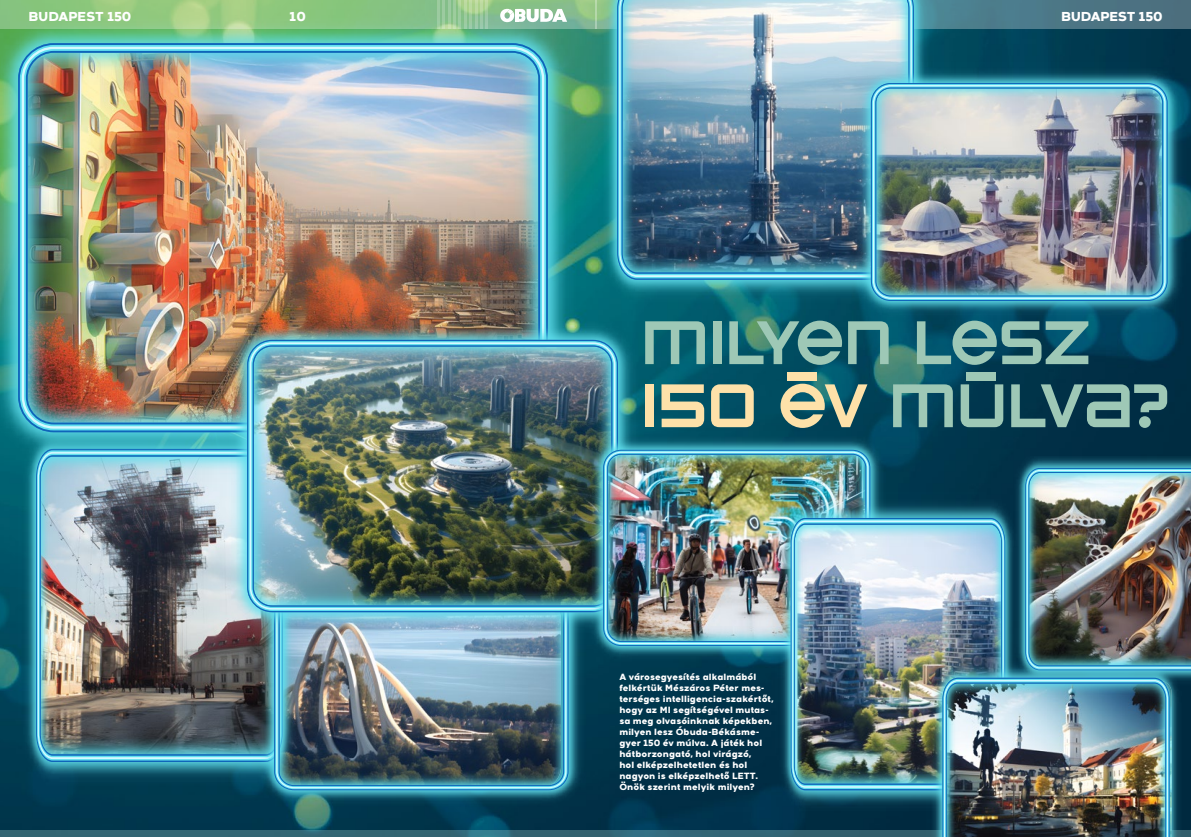
<style>
.page{position:relative;width:1191px;height:837px;background:#fff}
.page>*{position:absolute;margin:0;border:0;box-sizing:border-box;transform-origin:0 0}
.t1{font:68.1px/63px "Zeroes One";letter-spacing:-.005em;color:#9ec8b6}
.t2{font:800 13px "Arkibal Display";letter-spacing:-.015em;color:#fff}
.t3{font:800 9px/11px "Arkibal";letter-spacing:.005em;color:#fff}
.s1{color:#fee1a9}
</style>
<div class="page">
<img style="left:0;top:29px;width:1191px;height:800px">
<img style="left:19px;top:469px;width:234px;height:322px">
<img style="left:24px;top:469px;width:229px;height:313px">
<img style="left:27px;top:469px;width:226px;height:307px">
<img style="left:38px;top:469px;width:215px;height:289px">
<img style="left:253px;top:638px;width:336px;height:171px">
<img style="left:259px;top:638px;width:324px;height:165px">
<img style="left:263px;top:638px;width:316px;height:161px">
<img style="left:276px;top:638px;width:290px;height:150px">
<img style="left:0;top:29px;width:585px;height:440px">
<img style="left:0;top:29px;width:567px;height:422px">
<img style="left:22px;top:47px;width:522px;height:381px">
<img style="left:221px;top:314px;width:423px;height:324px">
<img style="left:229px;top:321px;width:407px;height:309px">
<img style="left:234px;top:327px;width:397px;height:298px">
<img style="left:250px;top:342px;width:365px;height:267px">
<svg style="left:935px;top:0;width:256px;height:29px;background:#4c7787"></svg>
<svg style="left:0;top:0;width:596px;height:29px;background:#8ec684"></svg>
<svg style="left:500px;top:9px;width:67px;height:13px"></svg>
<hr style="left:458px;top:0;width:3px;height:29px;background:#fff">
<hr style="left:453px;top:0;width:3px;height:29px;background:#fff">
<hr style="left:448px;top:0;width:2px;height:29px;background:#fff">
<hr style="left:442px;top:0;width:3px;height:29px;background:#fff">
<hr style="left:437px;top:0;width:3px;height:29px;background:#fff">
<hr style="left:464px;top:0;width:3px;height:29px;background:#fff">
<hr style="left:469px;top:0;width:3px;height:29px;background:#fff">
<hr style="left:475px;top:0;width:2px;height:29px;background:#fff">
<hr style="left:480px;top:0;width:3px;height:29px;background:#fff">
<hr style="left:485px;top:0;width:3px;height:29px;background:#fff">
<svg style="left:596px;top:829px;width:595px;height:7px;background:#2b5c6d"></svg>
<svg style="left:0;top:829px;width:596px;height:7px;background:#2b606f"></svg>
<img style="left:584px;top:431px;width:305px;height:233px">
<img style="left:590px;top:436px;width:293px;height:222px">
<img style="left:593px;top:440px;width:287px;height:215px">
<img style="left:605px;top:451px;width:263px;height:193px">
<img style="left:775px;top:492px;width:235px;height:324px">
<img style="left:780px;top:499px;width:230px;height:309px">
<img style="left:783px;top:505px;width:227px;height:298px">
<img style="left:792px;top:520px;width:211px;height:267px">
<img style="left:1014px;top:456px;width:177px;height:227px">
<img style="left:1017px;top:458px;width:174px;height:221px">
<img style="left:1025px;top:468px;width:166px;height:202px">
<img style="left:926px;top:655px;width:259px;height:181px">
<img style="left:931px;top:662px;width:249px;height:174px">
<img style="left:934px;top:666px;width:243px;height:170px">
<img style="left:942px;top:677px;width:229px;height:159px">
<img style="left:596px;top:0;width:339px;height:302px">
<img style="left:602px;top:0;width:326px;height:299px">
<img style="left:606px;top:0;width:318px;height:294px">
<img style="left:619px;top:0;width:293px;height:277px">
<img style="left:850px;top:62px;width:338px;height:259px">
<img style="left:856px;top:69px;width:326px;height:246px">
<img style="left:860px;top:73px;width:318px;height:238px">
<img style="left:873px;top:85px;width:292px;height:214px">
<div style="left:966px;top:372px;width:30px;height:8px;background:#9ec8b6"></div>
<div style="left:787px;top:372px;width:30px;height:8px;background:#fee1a9"></div>
<h2 class="t2" style="left:28px;top:7px;width:104px">BUDAPEST 150</h2>
<h2 class="t2" style="left:289px;top:7px;width:18px">10</h2>
<h2 class="t2" style="left:1061px;top:7px;width:103px">BUDAPEST 150</h2>
<h1 class="t1" style="left:641px;top:310px;width:529px">MILYEN LESZ<br><span class="s1">I50 EV</span> MULVA?</h1>
<p class="t3" style="left:619px;top:670px;width:156px">A városegyesítés alkalmából felkértük Mészáros Péter mes&shy;terséges intelligencia-szakértőt, hogy az MI segítségével mutas&shy;sa meg olvasóinknak képekben, milyen lesz Óbuda-Békásme&shy;gyer 150 év múlva. A játék hol hátborzongató, hol virágzó,<br>hol elképzelhetetlen és hol nagyon is elképzelhető LETT.<br>Önök szerint melyik milyen?</p>
</div>
